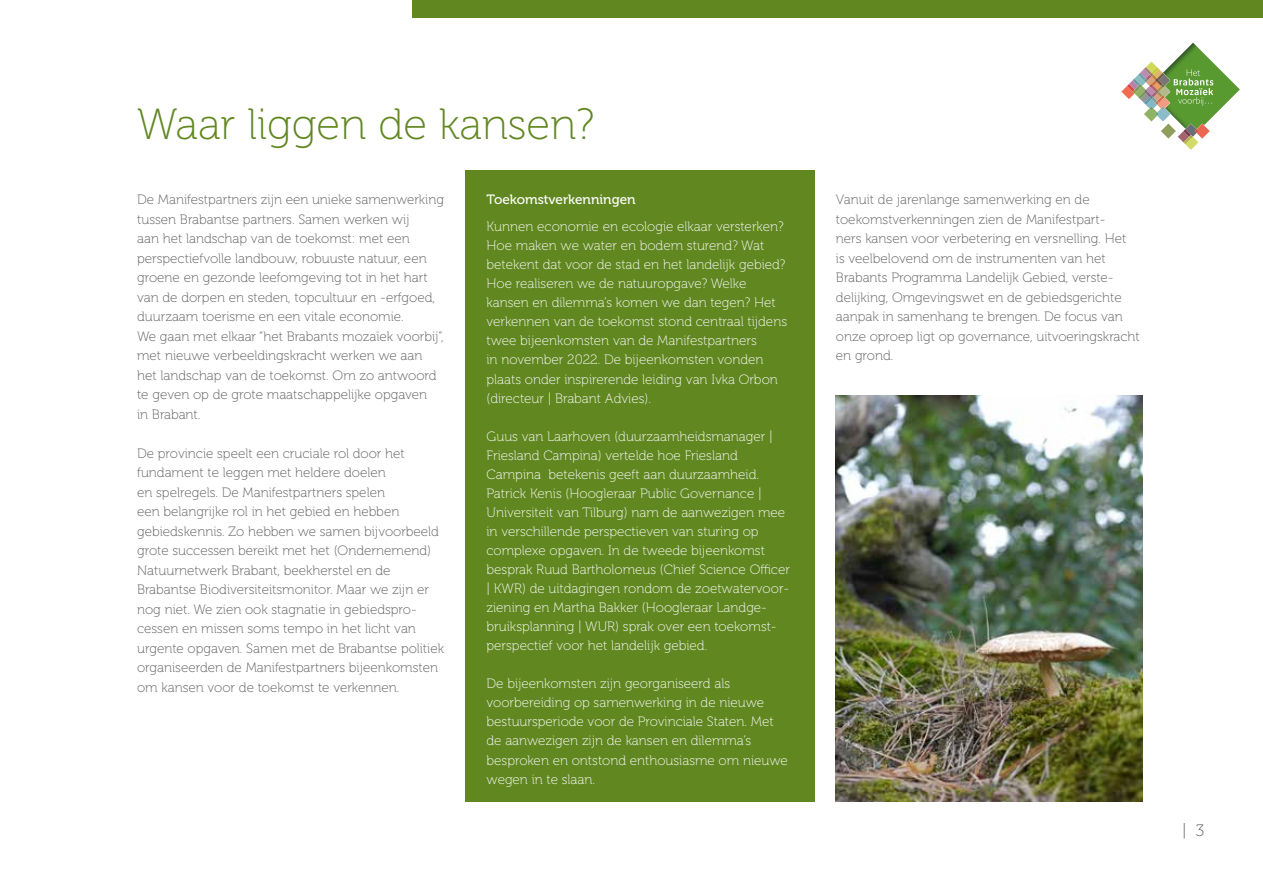
<style>
.page{position:relative;width:1263px;height:893px;background:#fff}
.page>*{position:absolute;margin:0;border:0;box-sizing:border-box;transform-origin:0 0}
.t1{font:43.65px "Museo 100";color:#618721}
.t2{font:16.5px "Museo 100";color:#5b5a5b}
.t3{font:13.5px/19.5px "Museo 100";color:#5b5a5b}
.t4{font:13.5px/19px "Museo 100";color:#fff}
.t5{font:13.5px "Museo 500";color:#fff}
</style>
<div class="page">
<div style="left:465px;top:170px;width:350px;height:631px;background:#618721"></div>
<div style="left:412px;top:0;width:851px;height:17px;background:#618721"></div>
<img style="left:836px;top:395px;width:307px;height:406px">
<svg style="left:1121px;top:42px;width:119px;height:108px"></svg>
<h1 class="t1" style="left:137px;top:101px;width:459px">Waar liggen de kansen?</h1>
<p class="t3" style="left:137px;top:190px;width:308px">De Manifestpartners zijn een unieke samenwerking tussen Brabantse partners. Samen werken wij<br>aan het landschap van de toekomst: met een perspectiefvolle landbouw, robuuste natuur, een groene en gezonde leefomgeving tot in het hart van de dorpen en steden, topcultuur en -erfgoed, duurzaam toerisme en een vitale economie.<br>We gaan met elkaar “het Brabants mozaïek voorbij”, met nieuwe verbeeldingskracht werken we aan het landschap van de toekomst. Om zo antwoord te geven op de grote maatschappelijke opgaven<br>in Brabant.</p>
<p class="t3" style="left:137px;top:444px;width:308px">De provincie speelt een cruciale rol door het fundament te leggen met heldere doelen<br>en spelregels. De Manifestpartners spelen<br>een belangrijke rol in het gebied en hebben gebiedskennis. Zo hebben we samen bijvoorbeeld grote successen bereikt met het (Ondernemend)<br>Natuurnetwerk Brabant, beekherstel en de Brabantse Biodiversiteitsmonitor. Maar we zijn er nog niet. We zien ook stagnatie in gebiedspro&shy;cessen en missen soms tempo in het licht van urgente opgaven. Samen met de Brabantse politiek organiseerden de Manifestpartners bijeenkomsten om kansen voor de toekomst te verkennen.</p>
<p class="t5" style="left:486px;top:192px;width:151px">Toekomstverkenningen</p>
<p class="t4" style="left:486px;top:217px;width:302px">Kunnen economie en ecologie elkaar versterken?<br>Hoe maken we water en bodem sturend? Wat betekent dat voor de stad en het landelijk gebied?<br>Hoe realiseren we de natuuropgave? Welke kansen en dilemma’s komen we dan tegen? Het verkennen van de toekomst stond centraal tijdens twee bijeenkomsten van de Manifestpartners<br>in november 2022. De bijeenkomsten vonden plaats onder inspirerende leiding van Ivka Orbon (directeur | Brabant Advies).</p>
<p class="t4" style="left:486px;top:427px;width:305px">Guus van Laarhoven (duurzaamheidsmanager | Friesland Campina) vertelde hoe Friesland Campina betekenis geeft aan duurzaamheid.<br>Patrick Kenis (Hoogleraar Public Governance | Universiteit van Tilburg) nam de aanwezigen mee in verschillende perspectieven van sturing op complexe opgaven. In de tweede bijeenkomst besprak Ruud Bartholomeus (Chief Science Officer | KWR) de uitdagingen rondom de zoetwatervoor&shy;ziening en Martha Bakker (Hoogleraar Landge&shy;bruiksplanning | WUR) sprak over een toekomst&shy;perspectief voor het landelijk gebied.</p>
<p class="t4" style="left:486px;top:674px;width:303px">De bijeenkomsten zijn georganiseerd als voorbereiding op samenwerking in de nieuwe bestuursperiode voor de Provinciale Staten. Met de aanwezigen zijn de kansen en dilemma’s besproken en ontstond enthousiasme om nieuwe wegen in te slaan.</p>
<p class="t3" style="left:836px;top:190px;width:305px">Vanuit de jarenlange samenwerking en de toekomstverkenningen zien de Manifestpart-<br>ners kansen voor verbetering en versnelling. Het<br>is veelbelovend om de instrumenten van het Brabants Programma Landelijk Gebied, verste&shy;delijking, Omgevingswet en de gebiedsgerichte aanpak in samenhang te brengen. De focus van onze oproep ligt op governance, uitvoeringskracht en grond.</p>
<p class="t2" style="left:1182px;top:822px;width:24px">| 3</p>
</div>
